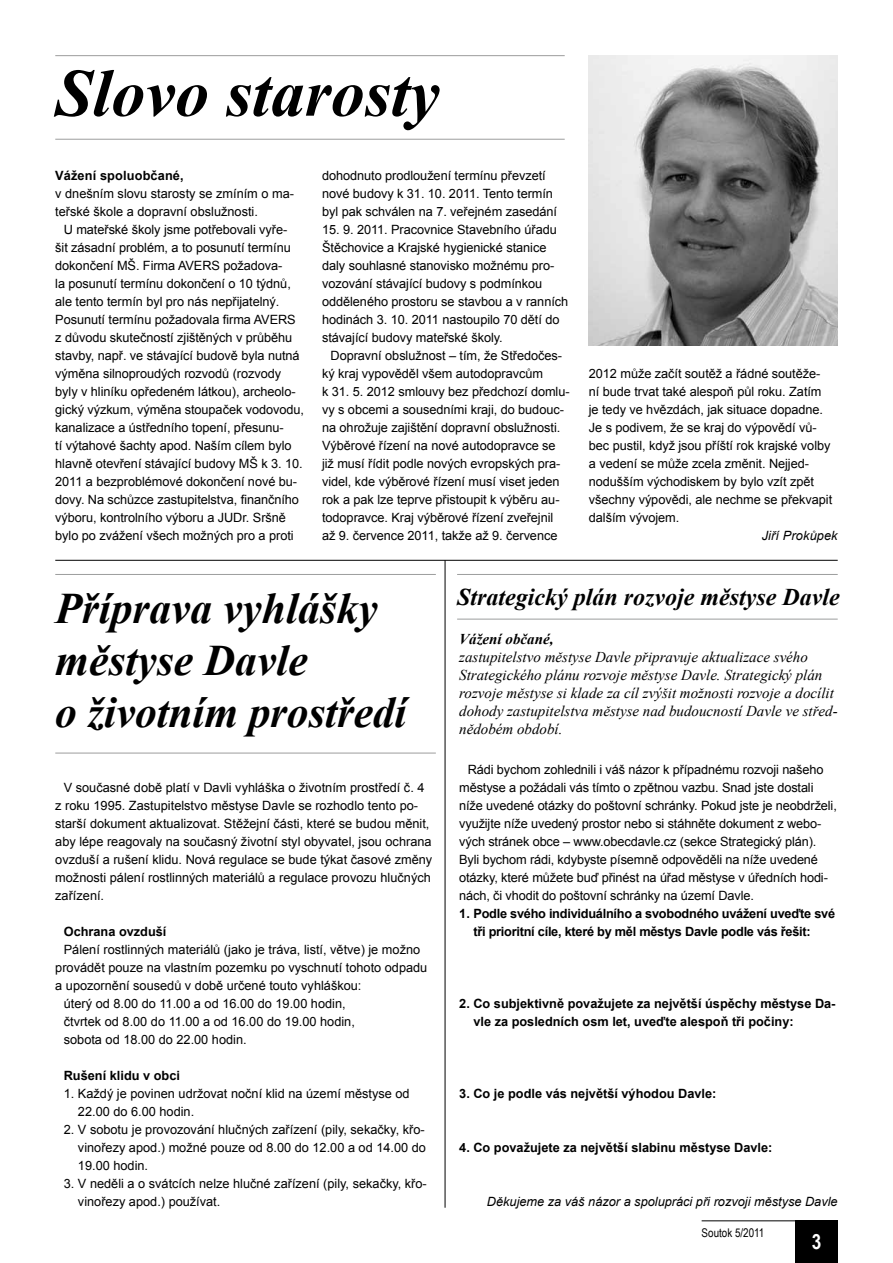
<style>
.page{position:relative;width:893px;height:1263px;background:#fff}
.page>*{position:absolute;margin:0;border:0;box-sizing:border-box;transform-origin:0 0}
.t1{font:italic 700 67.5px "Times New Roman";color:#000}
.t2{font:italic 700 43.5px/52.2px "Times New Roman";color:#000}
.t3{font:italic 700 24px "Times New Roman";color:#000}
.t4{font:700 21px "Arial Narrow";color:#fff}
.t5{font:italic 15px/18px "Times New Roman";color:#000}
.t6{font:italic 700 15px "Times New Roman";color:#000}
.t7{font:12.75px/18px "Arial";letter-spacing:-.005em;color:#000}
.t8{font:700 12.75px/18px "Arial";color:#000}
.t9{font:700 12.75px/18px "Arial";letter-spacing:-.02em;color:#000}
.t10{font:italic 12.75px "Arial";color:#000}
.t11{font:12px "Arial Narrow";color:#000}
</style>
<div class="page">
<div style="left:795px;top:1220px;width:43px;height:43px;background:#000"></div>
<hr style="left:702px;top:1220px;width:136px;height:1px;background:#000">
<img style="left:589px;top:55px;width:249px;height:291px">
<hr style="left:55px;top:55px;width:510px;height:1px;background:#9c9d9d">
<hr style="left:55px;top:574px;width:381px;height:1px;background:#9c9d9d">
<hr style="left:457px;top:574px;width:381px;height:1px;background:#9c9d9d">
<hr style="left:55px;top:753px;width:381px;height:1px;background:#9c9d9d">
<hr style="left:457px;top:619px;width:381px;height:1px;background:#9c9d9d">
<hr style="left:55px;top:139px;width:510px;height:1px;background:#9c9d9d">
<hr style="left:55px;top:560px;width:783px;height:1px;background:#000">
<hr style="left:445px;top:560px;width:1px;height:648px;background:#000">
<h1 class="t1" style="left:55px;top:46px;width:386px">Slovo starosty</h1>
<p class="t8" style="left:55px;top:167px;width:130px">Vážení spoluobčané,</p>
<p class="t7" style="left:55px;top:185px;width:240px">v dnešním slovu starosty se zmíním o ma&shy;teřské škole a dopravní obslužnosti.</p>
<p class="t7" style="left:55px;top:221px;width:250px;text-indent:9px">U mateřské školy jsme potřebovali vyře-<br>šit zásadní problém, a to posunutí termínu dokončení MŠ. Firma AVERS požadova-<br>la posunutí termínu dokončení o 10 týdnů, ale tento termín byl pro nás nepřijatelný.<br>Posunutí termínu požadovala firma AVERS z důvodu skutečností zjištěných v průběhu stavby, např. ve stávající budově byla nutná výměna silnoproudých rozvodů (rozvody byly v hliníku opředeném látkou), archeolo&shy;gický výzkum, výměna stoupaček vodovodu, kanalizace a ústředního topení, přesunu-<br>tí výtahové šachty apod. Naším cílem bylo hlavně otevření stávající budovy MŠ k 3. 10.<br>2011 a bezproblémové dokončení nové bu&shy;dovy. Na schůzce zastupitelstva, finančního výboru, kontrolního výboru a JUDr. Sršně bylo po zvážení všech možných pro a proti</p>
<p class="t7" style="left:322px;top:167px;width:236px">dohodnuto prodloužení termínu převzetí nové budovy k 31. 10. 2011. Tento termín byl pak schválen na 7. veřejném zasedání</p>
<p class="t7" style="left:322px;top:221px;width:248px">15. 9. 2011. Pracovnice Stavebního úřadu Štěchovice a Krajské hygienické stanice daly souhlasné stanovisko možnému pro&shy;vozování stávající budovy s podmínkou odděleného prostoru se stavbou a v ranních hodinách 3. 10. 2011 nastoupilo 70 dětí do stávající budovy mateřské školy.</p>
<p class="t7" style="left:322px;top:347px;width:249px;text-indent:9px">Dopravní obslužnost – tím, že Středočes&shy;ký kraj vypověděl všem autodopravcům<br>k 31. 5. 2012 smlouvy bez předchozí domlu&shy;vy s obcemi a sousedními kraji, do budouc&shy;na ohrožuje zajištění dopravní obslužnosti.<br>Výběrové řízení na nové autodopravce se již musí řídit podle nových evropských pra&shy;videl, kde výběrové řízení musí viset jeden rok a pak lze teprve přistoupit k výběru au&shy;todopravce. Kraj výběrové řízení zveřejnil až 9. července 2011, takže až 9. července</p>
<p class="t7" style="left:589px;top:365px;width:245px">2012 může začít soutěž a řádné soutěže&shy;ní bude trvat také alespoň půl roku. Zatím je tedy ve hvězdách, jak situace dopadne.<br>Je s podivem, že se kraj do výpovědí vů&shy;bec pustil, když jsou příští rok krajské volby a vedení se může zcela změnit. Nejjed&shy;nodušším východiskem by bylo vzít zpět všechny výpovědi, ale nechme se překvapit dalším vývojem.</p>
<p class="t10" style="left:762px;top:527px;width:77px">Jiří Prokůpek</p>
<h2 class="t2" style="left:55px;top:581px;width:353px">Příprava vyhlášky městyse Davle<br>o životním prostředí</h2>
<h3 class="t3" style="left:457px;top:580px;width:384px">Strategický plán rozvoje městyse Davle</h3>
<p class="t6" style="left:459px;top:628px;width:96px">Vážení občané,</p>
<p class="t5" style="left:459px;top:647px;width:380px">zastupitelstvo městyse Davle připravuje aktualizace svého Strategického plánu rozvoje městyse Davle. Strategický plán rozvoje městyse si klade za cíl zvýšit možnosti rozvoje a docílit dohody zastupitelstva městyse nad budoucností Davle ve střed&shy;nědobém období.</p>
<p class="t7" style="left:459px;top:761px;width:379px;text-indent:9px">Rádi bychom zohlednili i váš názor k případnému rozvoji našeho městyse a požádali vás tímto o zpětnou vazbu. Snad jste dostali níže uvedené otázky do poštovní schránky. Pokud jste je neobdrželi, využijte níže uvedený prostor nebo si stáhněte dokument z webo&shy;vých stránek obce – www.obecdavle.cz (sekce Strategický plán).<br>Byli bychom rádi, kdybyste písemně odpověděli na níže uvedené otázky, které můžete buď přinést na úřad městyse v úředních hodi&shy;nách, či vhodit do poštovní schránky na území Davle.</p>
<p class="t9" style="left:473px;top:905px;width:363px;text-indent:-14px">1. Podle svého individuálního a svobodného uvážení uveďte své tři prioritní cíle, které by měl městys Davle podle vás řešit:</p>
<p class="t7" style="left:55px;top:779px;width:379px;text-indent:9px">V současné době platí v Davli vyhláška o životním prostředí č. 4 z roku 1995. Zastupitelstvo městyse Davle se rozhodlo tento po&shy;starší dokument aktualizovat. Stěžejní části, které se budou měnit, aby lépe reagovaly na současný životní styl obyvatel, jsou ochrana ovzduší a rušení klidu. Nová regulace se bude týkat časové změny možnosti pálení rostlinných materiálů a regulace provozu hlučných zařízení.</p>
<p class="t8" style="left:64px;top:923px;width:104px">Ochrana ovzduší</p>
<p class="t7" style="left:64px;top:941px;width:358px">Pálení rostlinných materiálů (jako je tráva, listí, větve) je možno</p>
<p class="t7" style="left:55px;top:959px;width:374px">provádět pouze na vlastním pozemku po vyschnutí tohoto odpadu</p>
<p class="t7" style="left:55px;top:977px;width:308px">a upozornění sousedů v době určené touto vyhláškou:</p>
<p class="t7" style="left:64px;top:995px;width:283px">úterý od 8.00 do 11.00 a od 16.00 do 19.00 hodin,</p>
<p class="t7" style="left:64px;top:1013px;width:293px">čtvrtek od 8.00 do 11.00 a od 16.00 do 19.00 hodin,</p>
<p class="t7" style="left:64px;top:1031px;width:184px">sobota od 18.00 do 22.00 hodin.</p>
<p class="t8" style="left:64px;top:1067px;width:118px">Rušení klidu v obci</p>
<p class="t7" style="left:78px;top:1085px;width:333px;text-indent:-14px">1. Každý je povinen udržovat noční klid na území městyse od<br>22.00 do 6.00 hodin.</p>
<p class="t7" style="left:78px;top:1121px;width:350px;text-align:justify;text-indent:-14px">2. V sobotu je provozování hlučných zařízení (pily, sekačky, křo&shy;vinořezy apod.) možné pouze od 8.00 do 12.00 a od 14.00 do 19.00 hodin.</p>
<p class="t7" style="left:78px;top:1175px;width:350px;text-indent:-14px">3. V neděli a o svátcích nelze hlučné zařízení (pily, sekačky, křo&shy;vinořezy apod.) používat.</p>
<p class="t8" style="left:473px;top:995px;width:364px;text-indent:-14px">2. Co subjektivně považujete za největší úspěchy městyse Da&shy;vle za posledních osm let, uveďte alespoň tři počiny:</p>
<p class="t8" style="left:459px;top:1085px;width:259px">3. Co je podle vás největší výhodou Davle:</p>
<p class="t8" style="left:459px;top:1139px;width:315px">4. Co považujete za největší slabinu městyse Davle:</p>
<p class="t10" style="left:487px;top:1193px;width:352px">Děkujeme za váš názor a spolupráci při rozvoji městyse Davle</p>
<p class="t11" style="left:702px;top:1223px;width:64px">Soutok 5/2011</p>
<h3 class="t4" style="left:812px;top:1225px;width:11px">3</h3>
</div>
